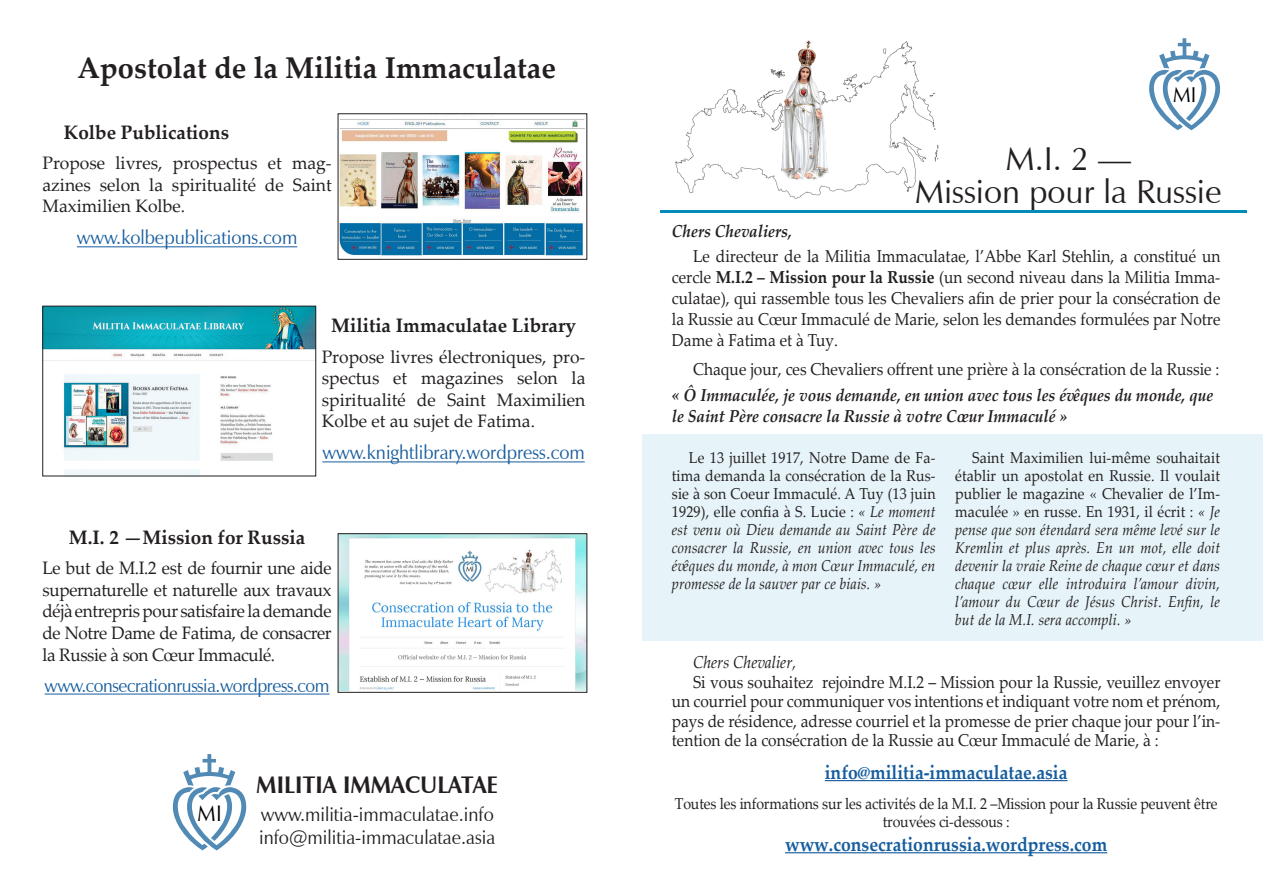
<style>
.page{position:relative;width:1263px;height:893px;background:#fff}
.page>*{position:absolute;margin:0;border:0;box-sizing:border-box;transform-origin:0 0}
.t1{font:33px "Zapf Humanist 601 BT";color:#231f20}
.przypis{font:700 30px "Palatino Linotype";color:#231f20}
.no_break{font:700 24px "Zapf Humanist 601 L2";color:#231f20;scale:.95 1}
.t2{font:22.5px "Zapf Humanist 601 BT";color:#000;scale:.93 1}
.t3{font:21.45px "Zapf Humanist 601 BT";color:#000;scale:.94 1}
.t4{font:700 19.5px "Palatino Linotype";color:#175d9e;scale:.9 1}
.przypis-2{font:700 19.5px "Palatino Linotype";color:#231f20}
.no_break-2{font:19.5px "Zapf Humanist 601 L2";color:#231f20;scale:.95 1}
.no_break-3{font:19.5px "Zapf Humanist 601 L2";color:#175d9e;scale:.95 1}
.no_break-4{font:18.75px "Zapf Humanist 601 L2";letter-spacing:-.02em;color:#175d9e;scale:.95 1}
.przypis-3{font:18px/21.6px "Palatino Linotype";color:#231f20;text-align:justify}
.no_break-5{font:18px/21.6px "Palatino Linotype";letter-spacing:-.02em;color:#231f20;text-align:justify;scale:.95 1}
.t5{font:17.25px/21px "Palatino Linotype";color:#231f20;text-align:justify;scale:.9 1}
.t6{font:italic 700 17.25px/21px "Palatino Linotype";color:#231f20;scale:.9 1}
.t7{font:italic 17.25px "Palatino Linotype";color:#231f20;scale:.9 1}
.t8{font:italic 15.75px/18px "Palatino Linotype";letter-spacing:.01em;color:#231f20;text-align:justify;scale:.9 1}
.t9{font:15.75px/18px "Palatino Linotype";letter-spacing:-.01em;color:#231f20;text-align:center;scale:.9 1}
.s1{font-weight:700}
.s2{font-style:normal}
</style>
<div class="page">
<svg style="left:173px;top:754px;width:73px;height:96px"></svg>
<div style="left:642px;top:434px;width:621px;height:207px;background:#e6f3f8"></div>
<img style="left:675px;top:41px;width:264px;height:158px">
<img style="left:757px;top:40px;width:95px;height:149px">
<svg style="left:1149px;top:38px;width:71px;height:92px"></svg>
<hr style="left:660px;top:211px;width:587px;height:2px;background:#008bb9">
<hr style="left:825px;top:780px;width:242px;height:1px;background:#175d9e">
<hr style="left:785px;top:852px;width:322px;height:1px;background:#175d9e">
<hr style="left:77px;top:246px;width:220px;height:1px;background:#175d9e">
<img style="left:340px;top:119px;width:245px;height:137px">
<div style="left:338px;top:114px;width:249px;height:146px;border:1px solid #231f20"></div>
<hr style="left:322px;top:461px;width:263px;height:1px;background:#175d9e">
<img style="left:45px;top:308px;width:269px;height:166px">
<div style="left:43px;top:306px;width:273px;height:170px;border:1px solid #231f20"></div>
<hr style="left:45px;top:694px;width:285px;height:1px;background:#175d9e">
<img style="left:340px;top:535px;width:245px;height:155px">
<div style="left:338px;top:533px;width:249px;height:159px;border:1px solid #231f20"></div>
<p class="przypis" style="left:78px;top:46px;width:480px">Apostolat de la Militia Immaculatae</p>
<p class="przypis-2" style="left:64px;top:118px;width:167px">Kolbe Publications</p>
<p class="przypis-3" style="left:43px;top:151px;width:291px">Propose livres, prospectus et mag&shy;azines selon la spiritualité de Saint Maximilien Kolbe.</p>
<p class="no_break-3" style="left:77px;top:225px;width:233px">www.kolbepublications.com</p>
<p class="przypis-2" style="left:331px;top:312px;width:246px">Militia Immaculatae Library</p>
<p class="przypis-3" style="left:322px;top:345px;width:265px">Propose livres électroniques, pro&shy;spectus et magazines selon la spiritualité de Saint Maximilien Kolbe et au sujet de Fatima.</p>
<p class="no_break-3" style="left:322px;top:440px;width:278px">www.knightlibrary.wordpress.com</p>
<p class="przypis-2" style="left:69px;top:523px;width:238px">M.I. 2 —Mission for Russia</p>
<p class="no_break-5" style="left:43px;top:556px;width:306px">Le but de M.I.2 est de fournir une aide supernaturelle et naturelle aux travaux déjà entrepris pour satisfaire la demande de Notre Dame de Fatima, de consacrer la Russie à son Cœur Immaculé.</p>
<p class="no_break-4" style="left:45px;top:673px;width:301px">www.consecrationrussia.wordpress.com</p>
<p class="t2" style="left:198px;top:799px;width:28px">MI</p>
<p class="no_break" style="left:256px;top:770px;width:256px">MILITIA IMMACULATAE</p>
<p class="no_break-2" style="left:261px;top:802px;width:247px">www.militia-immaculatae.info</p>
<p class="no_break-2" style="left:259px;top:825px;width:250px">info@militia-immaculatae.asia</p>
<p class="t3" style="left:1173px;top:81px;width:26px">MI</p>
<p class="t1" style="left:1006px;top:138px;width:127px">M.I. 2 —</p>
<p class="t1" style="left:915px;top:171px;width:308px">Mission pour la Russie</p>
<p class="t6" style="left:672px;top:220px;width:135px">Chers Chevaliers,</p>
<p class="t5" style="left:672px;top:245px;width:611px;text-indent:21px">Le directeur de la Militia Immaculatae, l’Abbe Karl Stehlin, a constitué un cercle <span class="s1">M.I.2 – Mission pour la Russie</span> (un second niveau dans la Militia Imma&shy;culatae), qui rassemble tous les Chevaliers afin de prier pour la consécration de la Russie au Cœur Immaculé de Marie, selon les demandes formulées par Notre Dame à Fatima et à Tuy.</p>
<p class="t5" style="left:693px;top:358px;width:586px">Chaque jour, ces Chevaliers offrent une prière à la consécration de la Russie :</p>
<p class="t6" style="left:672px;top:384px;width:603px">« Ô Immaculée, je vous demande, en union avec tous les évêques du monde, que le Saint Père consacre la Russie à votre Cœur Immaculé »</p>
<p class="t8" style="left:672px;top:448px;width:294px;text-indent:17px"><span class="s2">Le 13 juillet 1917, Notre Dame de Fa&shy;tima demanda la consécration de la Rus&shy;sie à son Coeur Immaculé. A Tuy (13 juin 1929), elle confia à S. Lucie :</span> « Le moment est venu où Dieu demande au Saint Père de consacrer la Russie, en union avec tous les évêques du monde, à mon Cœur Immaculé, en promesse de la sauver par ce biais. »</p>
<p class="t8" style="left:955px;top:448px;width:296px;text-indent:17px"><span class="s2">Saint Maximilien lui-même souhaitait établir un apostolat en Russie. Il voulait publier le magazine « Chevalier de l’Im&shy;maculée » en russe. En 1931, il écrit :</span> « Je pense que son étendard sera même levé sur le Kremlin et plus après. En un mot, elle doit devenir la vraie Reine de chaque cœur et dans chaque cœur elle introduira l’amour divin, l’amour du Cœur de Jésus Christ. Enfin, le but de la M.I. sera accompli. »</p>
<p class="t7" style="left:693px;top:650px;width:116px">Chers Chevalier,</p>
<p class="t5" style="left:672px;top:672px;width:611px;line-height:19.5px;text-indent:21px">Si vous souhaitez rejoindre M.I.2 – Mission pour la Russie, veuillez envoyer un courriel pour communiquer vos intentions et indiquant votre nom et prénom, pays de résidence, adresse courriel et la promesse de prier chaque jour pour l’in&shy;tention de la consécration de la Russie au Cœur Immaculé de Marie, à :</p>
<p class="t4" style="left:825px;top:758px;width:271px">info@militia-immaculatae.asia</p>
<p class="t9" style="left:675px;top:794px;width:605px">Toutes les informations sur les activités de la M.I. 2 –Mission pour la Russie peuvent être trouvées ci-dessous :</p>
<p class="t4" style="left:785px;top:830px;width:359px">www.consecrationrussia.wordpress.com</p>
</div>
